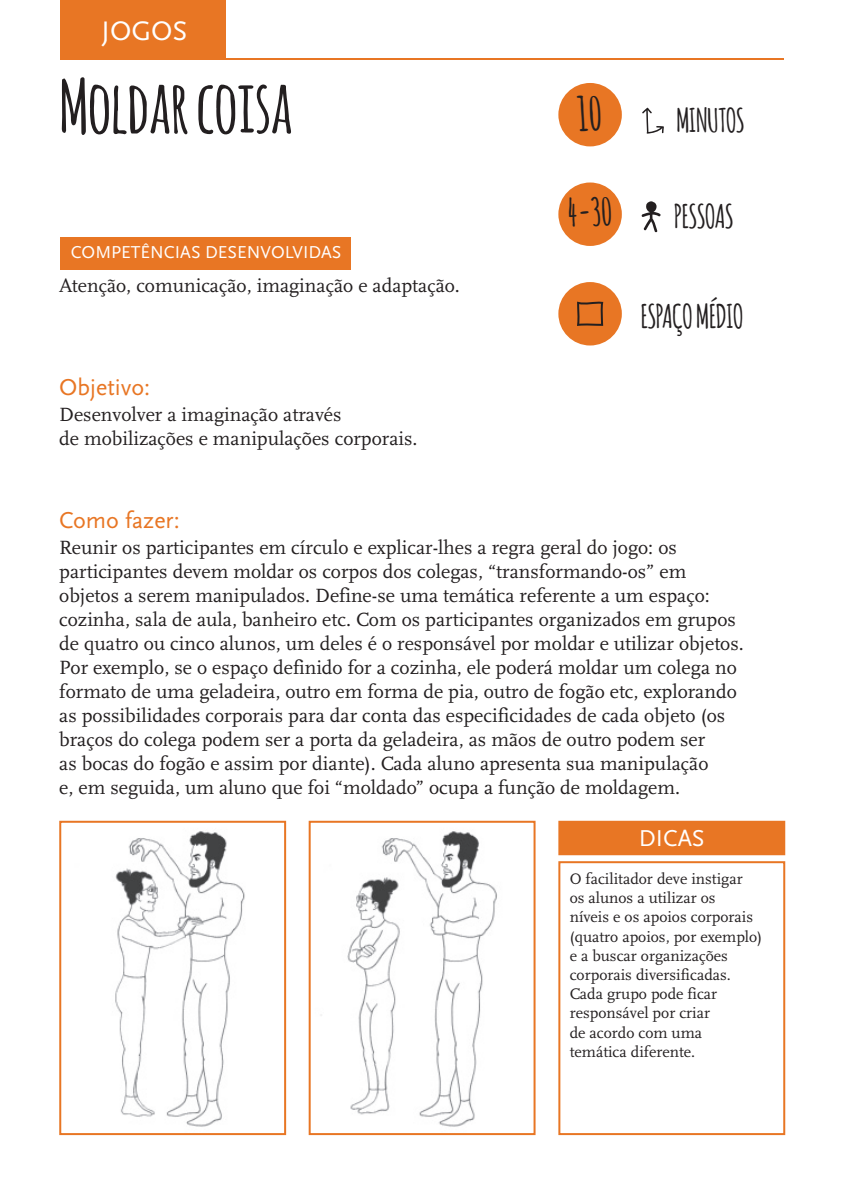
<style>
.page{position:relative;width:841px;height:1190px;background:#fff}
.page>*{position:absolute;margin:0;border:0;box-sizing:border-box;transform-origin:0 0}
.t1{font:700 72px "Amatic";color:#231f20}
.t2{font:700 46px "Amatic";color:#231f20}
.t3{font:700 38px "Amatic";color:#231f20}
.t4{font:700 32px "Amatic";color:#231f20}
.t5{font:28px "Scala Sans";color:#fff}
.t6{font:24px "Scala Sans";color:#e87624}
.t7{font:24px "Scala Sans";color:#fff}
.t8{font:20px/24px "Scala";color:#231f20}
.t9{font:18px "Scala Sans";color:#fff}
.t10{font:16px/19.2px "Scala";color:#231f20}
</style>
<div class="page">
<div style="left:60px;top:0;width:165px;height:60px;background:#e87624"></div>
<div style="left:60px;top:237px;width:290px;height:33px;background:#e87624"></div>
<div style="left:559px;top:822px;width:225px;height:32px;background:#e87624"></div>
<div style="left:558px;top:821px;width:227px;height:34px;border:2px solid #e87624"></div>
<div style="left:558px;top:861px;width:227px;height:274px;border:2px solid #e87624"></div>
<div style="left:558px;top:83px;width:64px;height:63px;background:#e87624;border-radius:50%"></div>
<div style="left:558px;top:182px;width:64px;height:64px;background:#e87624;border-radius:50%"></div>
<svg style="left:641px;top:201px;width:20px;height:32px"></svg>
<svg style="left:642px;top:108px;width:22px;height:26px"></svg>
<hr style="left:60px;top:59px;width:724px;height:1px;background:#e87624">
<img style="left:321px;top:831px;width:176px;height:296px">
<div style="left:309px;top:821px;width:226px;height:314px;border:2px solid #e87624"></div>
<img style="left:115px;top:831px;width:130px;height:296px">
<div style="left:59px;top:821px;width:227px;height:314px;border:2px solid #e87624"></div>
<div style="left:558px;top:282px;width:64px;height:63px;background:#e87624;border-radius:50%"></div>
<svg style="left:577px;top:301px;width:27px;height:25px"></svg>
<h3 class="t5" style="left:102px;top:21px;width:87px">JOGOS</h3>
<h1 class="t1" style="left:59px;top:66px;width:235px">Moldar coisa</h1>
<p class="t9" style="left:71px;top:246px;width:272px">COMPETÊNCIAS DESENVOLVIDAS</p>
<p class="t8" style="left:59px;top:274px;width:402px">Atenção, comunicação, imaginação e adaptação.</p>
<p class="t6" style="left:59px;top:379px;width:92px">Objetivo:</p>
<p class="t8" style="left:59px;top:402px;width:360px">Desenvolver a imaginação através<br>de mobilizações e manipulações corporais.</p>
<p class="t6" style="left:59px;top:511px;width:122px">Como fazer:</p>
<h2 class="t2" style="left:577px;top:89px;width:26px">10</h2>
<h3 class="t3" style="left:567px;top:191px;width:46px">4-30</h3>
<h3 class="t4" style="left:676px;top:103px;width:70px">MINUTOS</h3>
<h3 class="t4" style="left:674px;top:198px;width:61px">PESSOAS</h3>
<h3 class="t4" style="left:640px;top:298px;width:104px">ESPAÇO MÉDIO</h3>
<p class="t8" style="left:59px;top:535px;width:686px">Reunir os participantes em círculo e explicar-lhes a regra geral do jogo: os participantes devem moldar os corpos dos colegas, “transformando-os” em objetos a serem manipulados. Define-se uma temática referente a um espaço: cozinha, sala de aula, banheiro etc. Com os participantes organizados em grupos de quatro ou cinco alunos, um deles é o responsável por moldar e utilizar objetos.<br>Por exemplo, se o espaço definido for a cozinha, ele poderá moldar um colega no formato de uma geladeira, outro em forma de pia, outro de fogão etc, explorando as possibilidades corporais para dar conta das especificidades de cada objeto (os braços do colega podem ser a porta da geladeira, as mãos de outro podem ser<br>as bocas do fogão e assim por diante). Cada aluno apresenta sua manipulação<br>e, em seguida, um aluno que foi “moldado” ocupa a função de moldagem.</p>
<p class="t7" style="left:639px;top:829px;width:67px">DICAS</p>
<p class="t10" style="left:569px;top:869px;width:194px">O facilitador deve instigar<br>os alunos a utilizar os<br>níveis e os apoios corporais (quatro apoios, por exemplo) e a buscar organizações corporais diversificadas.<br>Cada grupo pode ficar responsável por criar<br>de acordo com uma temática diferente.</p>
</div>
